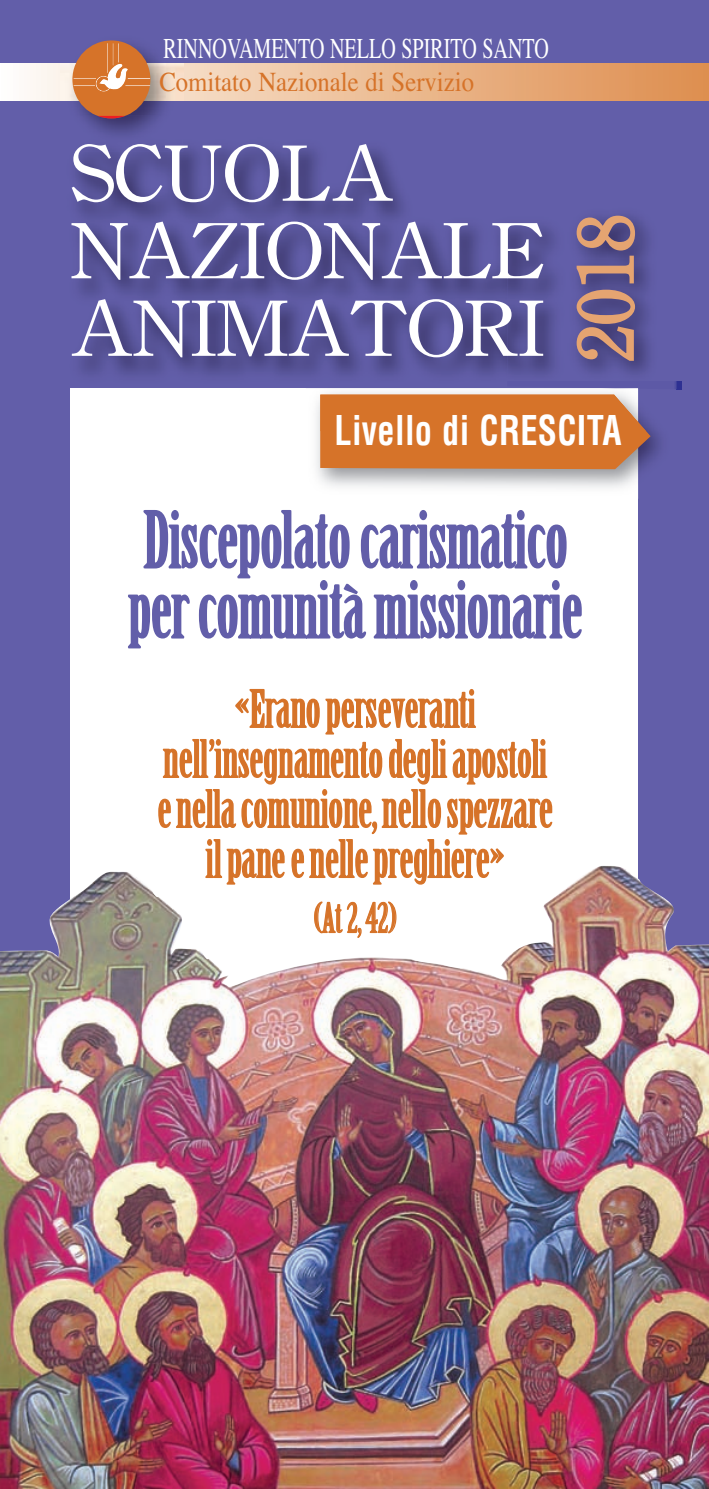
<style>
.page{position:relative;width:709px;height:1489px;background:#fff}
.page>*{position:absolute;margin:0;border:0;box-sizing:border-box;transform-origin:0 0}
.t1{font:85.75px "DF Kai Shu SB Estd BF";color:#e5a471;scale:.86 1}
.t2{font:85px/77.5px "DF Kai Shu SB Estd BF";color:#fff}
.t3{font:75px/70px "Birch Std";color:#625ea9}
.t4{font:50px/50px "Birch Std";color:#d67329;text-align:center}
.t5{font:700 condensed 40px "Helvetica";letter-spacing:.01em;color:#fff;scale:.86 1}
.t6{font:40px "Birch Std";color:#d67329}
.t7{font:28.75px "Times";color:#fff;scale:.7 1}
.t8{font:27.5px "Times";color:#d67329;scale:.9 1}
</style>
<div class="page">
<div style="left:0;top:0;width:709px;height:1488px;background:#625ea9"></div>
<div style="left:71px;top:388px;width:567px;height:1028px;background:#fff"></div>
<img style="left:638px;top:431px;width:23px;height:67px">
<svg style="left:1px;top:64px;width:708px;height:36px;background:#ebbb93"></svg>
<img style="left:61px;top:40px;width:122px;height:76px">
<img style="left:61px;top:64px;width:122px;height:36px">
<div style="left:72px;top:40px;width:78px;height:78px;background:#d67329;border-radius:50%"></div>
<img style="left:73px;top:43px;width:77px;height:49px">
<img style="left:0;top:865px;width:709px;height:623px">
<img style="left:70px;top:148px;width:437px;height:283px">
<img style="left:71px;top:388px;width:235px;height:43px">
<img style="left:306px;top:381px;width:349px;height:50px">
<img style="left:70px;top:116px;width:113px;height:35px">
<img style="left:97px;top:116px;width:28px;height:2px">
<svg style="left:676px;top:381px;width:5px;height:8px"></svg>
<img style="left:507px;top:215px;width:169px;height:174px">
<svg style="left:320px;top:388px;width:330px;height:81px;background:#d47e3f"></svg>
<img style="left:507px;top:223px;width:36px;height:55px">
<img style="left:507px;top:300px;width:36px;height:56px">
<p class="t7" style="left:163px;top:32px;width:552px">RINNOVAMENTO NELLO SPIRITO SANTO</p>
<p class="t8" style="left:159px;top:65px;width:351px">Comitato Nazionale di Servizio</p>
<h2 class="t2" style="left:71px;top:132px;width:475px">SCUOLA<br>NAZIONALE<br>ANIMATORI</h2>
<h1 class="t1" style="left:559px;top:361px;width:170px;rotate:-90deg">2018</h1>
<p class="t5" style="left:334px;top:407px;width:335px">Livello di CRESCITA</p>
<h3 class="t3" style="left:129px;top:509px;width:455px">Discepolatocarismatico per comunità missionarie</h3>
<p class="t4" style="left:158px;top:686px;width:396px">«Eranoperseveranti nell’insegnamentodegliapostoli enellacomunione,nellospezzare ilpaneenellepreghiere»</p>
<p class="t6" style="left:313px;top:902px;width:86px">(At2,42)</p>
</div>
